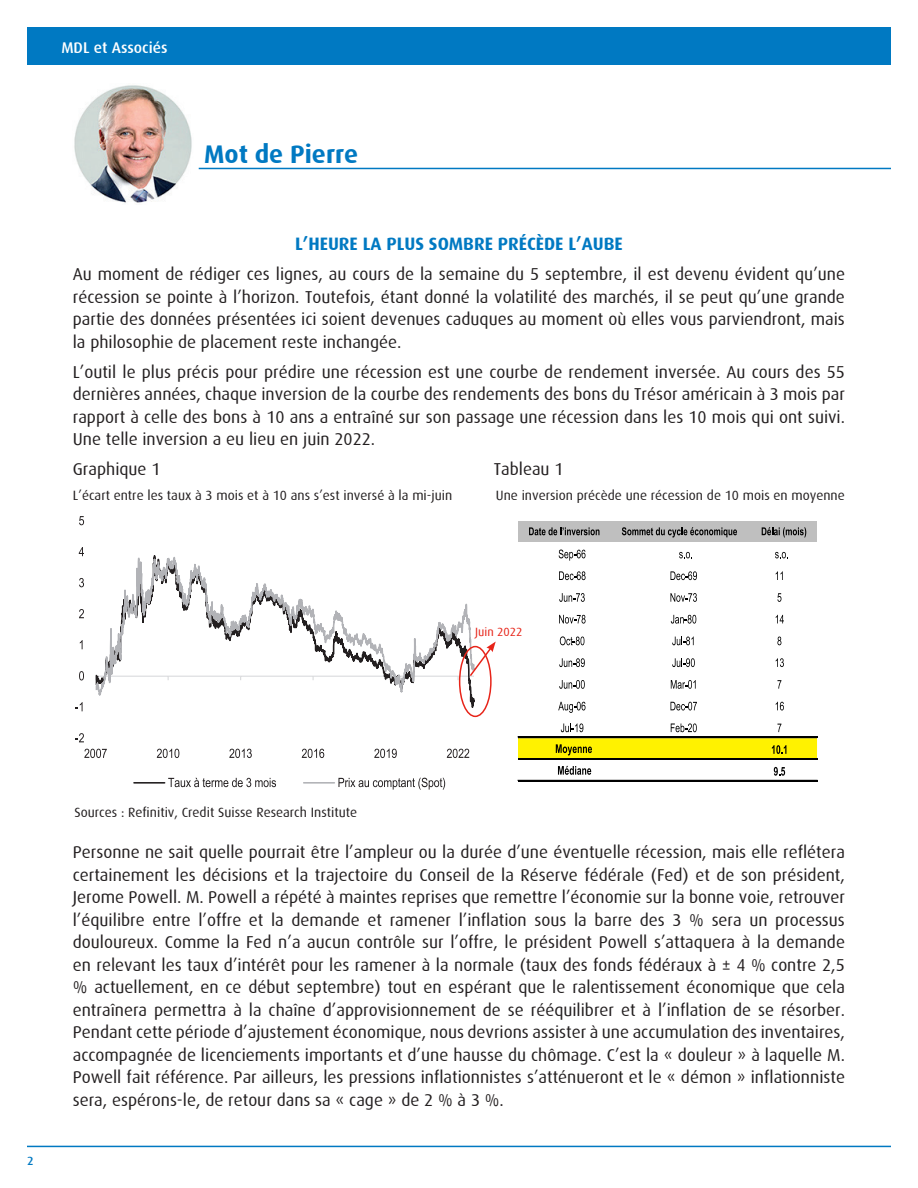
<style>
.page{position:relative;width:918px;height:1188px;background:#fff}
.page>*{position:absolute;margin:0;border:0;box-sizing:border-box;transform-origin:0 0}
.TITRE_STOCK{font:700 25.5px "Dax";color:#0079c2}
.texte_commentaire_de{font:700 18px "Dax";color:#0079c2}
.texte_commentaire_de-2{font:17.25px/22.5px "Dax";color:#231f20;text-align:justify}
.t1{font:500 15.6px "Dax";color:#fff}
.texte{font:13.5px "Dax";color:#231f20}
.texte-2{font:12px "Dax";color:#e72419}
.t2{font:500 12px "Dax";color:#0079c2}
</style>
<div class="page">
<div style="left:27px;top:27px;width:864px;height:38px;background:#0079c2"></div>
<hr style="left:27px;top:1146px;width:864px;height:1px;background:#0079c2">
<img style="left:74px;top:85px;width:118px;height:118px">
<hr style="left:199px;top:168px;width:692px;height:1px;background:#0079c2">
<svg style="left:96px;top:555px;width:379px;height:163px"></svg>
<svg style="left:76px;top:733px;width:8px;height:9px"></svg>
<svg style="left:76px;top:702px;width:7px;height:9px"></svg>
<svg style="left:79px;top:671px;width:5px;height:9px"></svg>
<svg style="left:80px;top:640px;width:3px;height:9px"></svg>
<svg style="left:79px;top:609px;width:5px;height:9px"></svg>
<svg style="left:79px;top:578px;width:5px;height:9px"></svg>
<svg style="left:79px;top:547px;width:5px;height:9px"></svg>
<svg style="left:79px;top:516px;width:5px;height:9px"></svg>
<svg style="left:84px;top:749px;width:23px;height:9px"></svg>
<svg style="left:157px;top:749px;width:22px;height:9px"></svg>
<svg style="left:229px;top:749px;width:23px;height:9px"></svg>
<svg style="left:302px;top:749px;width:22px;height:9px"></svg>
<svg style="left:374px;top:749px;width:23px;height:9px"></svg>
<svg style="left:447px;top:749px;width:22px;height:9px"></svg>
<hr style="left:134px;top:782px;width:31px;height:2px;background:#231f20">
<svg style="left:168px;top:778px;width:108px;height:9px"></svg>
<hr style="left:304px;top:782px;width:30px;height:2px;background:#b2b3b7">
<svg style="left:338px;top:778px;width:107px;height:12px"></svg>
<div style="left:519px;top:521px;width:298px;height:21px;background:#bfbfbf"></div>
<svg style="left:529px;top:527px;width:70px;height:8px"></svg>
<svg style="left:622px;top:527px;width:115px;height:11px"></svg>
<svg style="left:762px;top:527px;width:44px;height:11px"></svg>
<svg style="left:559px;top:550px;width:27px;height:11px"></svg>
<svg style="left:679px;top:552px;width:13px;height:6px"></svg>
<svg style="left:775px;top:552px;width:13px;height:6px"></svg>
<svg style="left:559px;top:571px;width:27px;height:9px"></svg>
<svg style="left:671px;top:571px;width:26px;height:9px"></svg>
<svg style="left:776px;top:571px;width:7px;height:9px"></svg>
<svg style="left:559px;top:593px;width:26px;height:9px"></svg>
<svg style="left:670px;top:593px;width:27px;height:9px"></svg>
<svg style="left:777px;top:593px;width:4px;height:9px"></svg>
<svg style="left:559px;top:615px;width:27px;height:9px"></svg>
<svg style="left:671px;top:615px;width:25px;height:9px"></svg>
<svg style="left:776px;top:615px;width:8px;height:8px"></svg>
<svg style="left:560px;top:636px;width:24px;height:9px"></svg>
<svg style="left:672px;top:637px;width:22px;height:8px"></svg>
<svg style="left:777px;top:637px;width:4px;height:8px"></svg>
<svg style="left:559px;top:658px;width:26px;height:9px"></svg>
<svg style="left:672px;top:658px;width:23px;height:9px"></svg>
<svg style="left:776px;top:658px;width:8px;height:9px"></svg>
<svg style="left:559px;top:680px;width:26px;height:9px"></svg>
<svg style="left:671px;top:680px;width:25px;height:9px"></svg>
<svg style="left:777px;top:680px;width:4px;height:9px"></svg>
<svg style="left:558px;top:702px;width:28px;height:11px"></svg>
<svg style="left:671px;top:702px;width:26px;height:9px"></svg>
<svg style="left:776px;top:702px;width:8px;height:9px"></svg>
<svg style="left:558px;top:766px;width:33px;height:9px"></svg>
<svg style="left:774px;top:767px;width:11px;height:9px"></svg>
<hr style="left:518px;top:758px;width:299px;height:2px;background:#000">
<hr style="left:518px;top:780px;width:299px;height:2px;background:#000">
<svg style="left:518px;top:723px;width:299px;height:35px"></svg>
<div style="left:459px;top:646px;width:33px;height:71px;border:2px solid #e72419;border-radius:50%"></div>
<svg style="left:468px;top:642px;width:28px;height:36px"></svg>
<p class="t1" style="left:61px;top:38px;width:108px">MDL et Associés</p>
<p class="TITRE_STOCK" style="left:204px;top:139px;width:156px">Mot de Pierre</p>
<p class="texte_commentaire_de" style="left:295px;top:234px;width:329px">L’HEURE LA PLUS SOMBRE PRÉCÈDE L’AUBE</p>
<p class="texte_commentaire_de-2" style="left:73px;top:263px;width:774px">Au moment de rédiger ces lignes, au cours de la semaine du 5 septembre, il est devenu évident qu’une récession se pointe à l’horizon. Toutefois, étant donné la volatilité des marchés, il se peut qu’une grande partie des données présentées ici soient devenues caduques au moment où elles vous parviendront, mais la philosophie de placement reste inchangée.</p>
<p class="texte_commentaire_de-2" style="left:73px;top:361px;width:774px">L’outil le plus précis pour prédire une récession est une courbe de rendement inversée. Au cours des 55 dernières années, chaque inversion de la courbe des rendements des bons du Trésor américain à 3 mois par rapport à celle des bons à 10 ans a entraîné sur son passage une récession dans les 10 mois qui ont suivi.<br>Une telle inversion a eu lieu en juin 2022.</p>
<p class="texte_commentaire_de-2" style="left:73px;top:458px;width:89px">Graphique 1</p>
<p class="texte_commentaire_de-2" style="left:494px;top:458px;width:71px">Tableau 1</p>
<p class="texte" style="left:73px;top:488px;width:381px">L’écart entre les taux à 3 mois et à 10 ans s’est inversé à la mi-juin</p>
<p class="texte" style="left:496px;top:488px;width:351px">Une inversion précède une récession de 10 mois en moyenne</p>
<p class="texte-2" style="left:475px;top:625px;width:49px">Juin 2022</p>
<p class="t2" style="left:27px;top:1154px;width:8px">2</p>
<p class="texte" style="left:75px;top:805px;width:284px">Sources : Refinitiv, Credit Suisse Research Institute</p>
<p class="texte_commentaire_de-2" style="left:73px;top:841px;width:774px">Personne ne sait quelle pourrait être l’ampleur ou la durée d’une éventuelle récession, mais elle reflétera certainement les décisions et la trajectoire du Conseil de la Réserve fédérale (Fed) et de son président, Jerome Powell. M. Powell a répété à maintes reprises que remettre l’économie sur la bonne voie, retrouver l’équilibre entre l’offre et la demande et ramener l’inflation sous la barre des 3 % sera un processus douloureux. Comme la Fed n’a aucun contrôle sur l’offre, le président Powell s’attaquera à la demande en relevant les taux d’intérêt pour les ramener à la normale (taux des fonds fédéraux à ± 4 % contre 2,5 % actuellement, en ce début septembre) tout en espérant que le ralentissement économique que cela entraînera permettra à la chaîne d’approvisionnement de se rééquilibrer et à l’inflation de se résorber.<br>Pendant cette période d’ajustement économique, nous devrions assister à une accumulation des inventaires, accompagnée de licenciements importants et d’une hausse du chômage. C’est la « douleur » à laquelle M.<br>Powell fait référence. Par ailleurs, les pressions inflationnistes s’atténueront et le « démon » inflationniste sera, espérons-le, de retour dans sa « cage » de 2 % à 3 %.</p>
</div>
